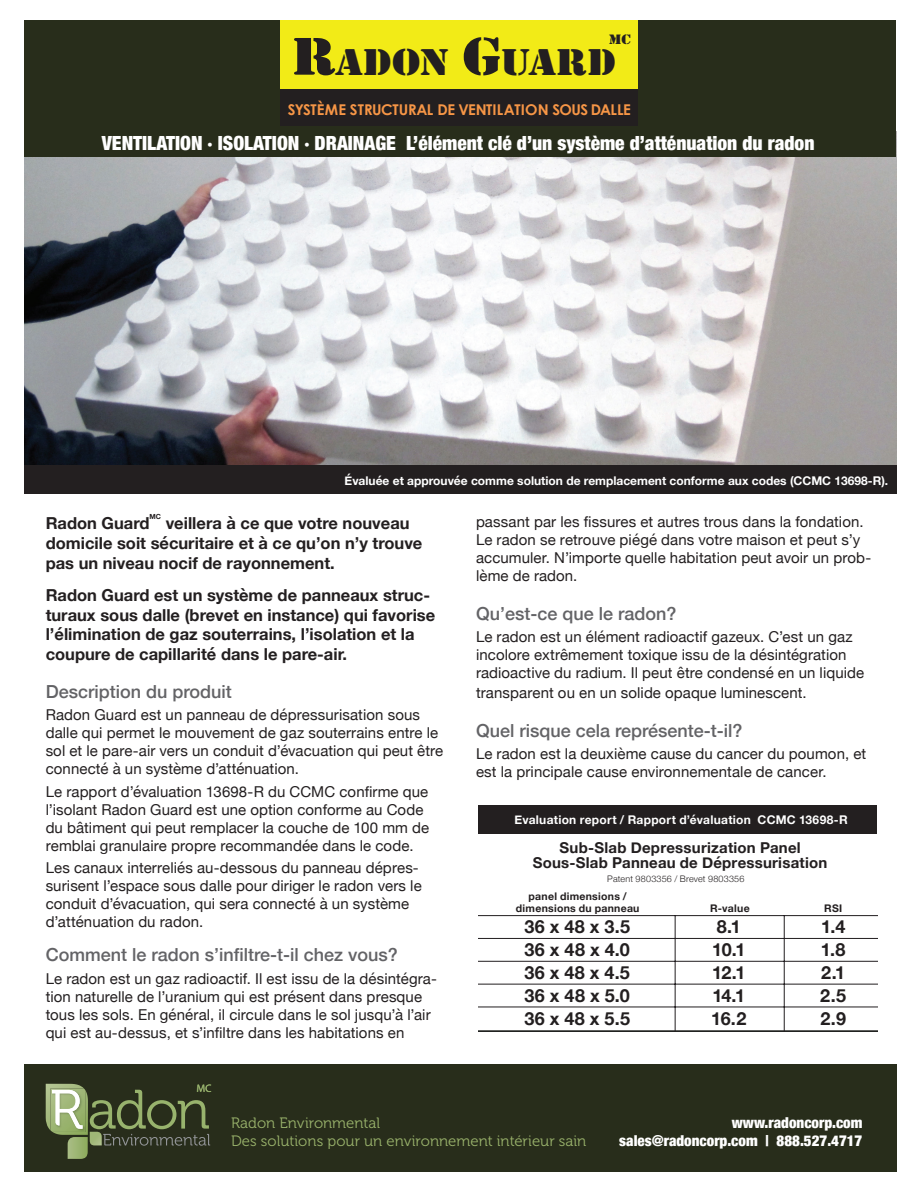
<style>
.page{position:relative;width:918px;height:1188px;background:#fff}
.page>*{position:absolute;margin:0;border:0;box-sizing:border-box;transform-origin:0 0}
.t1{font:38.55px "Stencil";letter-spacing:-.005em;color:#231f20;scale:1.16 1}
.t2{font:900 condensed 19.5px "Helvetica Neue";color:#fff}
.t3{font:500 18px "Helvetica Neue";color:#636366}
.t4{font:700 18px/23.1px "Helvetica Neue";letter-spacing:.02em;color:#231f20}
.t5{font:700 16.5px/19.5px "Helvetica Neue";color:#231f20}
.t6{font:15px/18px "Helvetica Neue";letter-spacing:.005em;color:#231f20}
.t7{font:700 15px/15px "Helvetica Neue";letter-spacing:.015em;color:#231f20;text-align:center}
.t8{font:15px/17.5px "Museo 300";color:#99b26b}
.t9{font:900 condensed 15px/18px "Helvetica Neue";color:#fff;text-align:right}
.t10{font:700 14.85px "Century Gothic";letter-spacing:-.015em;color:#f79646}
.t11{font:14.1px "Stencil";color:#231f20;scale:1.16 1}
.t12{font:700 12px "Helvetica Neue";color:#fff}
.t13{font:700 12px "Helvetica Neue";letter-spacing:.02em;color:#fff}
.t14{font:10.8px "Myriad Pro";color:#98b36d}
.t15{font:700 10.5px/12px "Helvetica Neue";letter-spacing:.025em;color:#231f20;text-align:center}
.t16{font:300 9px "Helvetica Neue";letter-spacing:.02em;color:#231f20}
.t17{font:700 7.05px "Helvetica Neue";color:#231f20}
.s1{font-size:55.05px}
</style>
<div class="page">
<div style="left:24px;top:1064px;width:873px;height:108px;background:#282d1b"></div>
<img style="left:25px;top:157px;width:871px;height:308px">
<div style="left:24px;top:21px;width:872px;height:136px;background:#282d1b"></div>
<div style="left:280px;top:21px;width:357px;height:96px;background:#f2eb17"></div>
<div style="left:280px;top:90px;width:357px;height:36px;background:#231f20"></div>
<svg style="left:46px;top:1084px;width:165px;height:75px"></svg>
<svg style="left:479px;top:916px;width:398px;height:116px"></svg>
<div style="left:479px;top:805px;width:398px;height:29px;background:#231f20"></div>
<hr style="left:479px;top:915px;width:398px;height:1px;background:#211d1f">
<hr style="left:479px;top:938px;width:398px;height:1px;background:#211d1f">
<hr style="left:479px;top:1007px;width:398px;height:1px;background:#211d1f">
<hr style="left:479px;top:984px;width:398px;height:1px;background:#211d1f">
<hr style="left:675px;top:916px;width:1px;height:115px;background:#211d1f">
<hr style="left:784px;top:916px;width:1px;height:115px;background:#211d1f">
<hr style="left:479px;top:961px;width:398px;height:1px;background:#211d1f">
<div style="left:24px;top:465px;width:873px;height:28px;background:#231f20"></div>
<p class="t11" style="left:609px;top:31px;width:21px">MC</p>
<h1 class="t1" style="left:292px;top:40px;width:281px"><span class="s1">R</span>ADON <span class="s1">G</span>UARD</h1>
<p class="t10" style="left:288px;top:100px;width:344px">SYSTÈME STRUCTURAL DE VENTILATION SOUS DALLE</p>
<h2 class="t2" style="left:102px;top:127px;width:714px">VENTILATION · ISOLATION · DRAINAGE L’élément clé d’un système d’atténuation du radon</h2>
<p class="t12" style="left:345px;top:471px;width:545px">Évaluée et approuvée comme solution de remplacement conforme aux codes (CCMC 13698-R).</p>
<p class="t6" style="left:476px;top:514px;width:397px">passant par les fissures et autres trous dans la fondation.<br>Le radon se retrouve piégé dans votre maison et peut s’y accumuler. N’importe quelle habitation peut avoir un prob&shy;lème de radon.</p>
<p class="t3" style="left:476px;top:599px;width:202px">Qu’est-ce que le radon?</p>
<p class="t6" style="left:476px;top:629px;width:390px">Le radon est un élément radioactif gazeux. C’est un gaz incolore extrêmement toxique issu de la désintégration radioactive du radium. Il peut être condensé en un liquide</p>
<p class="t6" style="left:476px;top:685px;width:332px">transparent ou en un solide opaque luminescent.</p>
<p class="t3" style="left:476px;top:716px;width:268px">Quel risque cela représente-t-il?</p>
<p class="t6" style="left:476px;top:746px;width:392px">Le radon est la deuxième cause du cancer du poumon, et est la principale cause environnementale de cancer.</p>
<p class="t17" style="left:150px;top:511px;width:13px">MC</p>
<p class="t5" style="left:46px;top:514px;width:378px;text-indent:120px">veillera à ce que votre nouveau domicile soit sécuritaire et à ce qu’on n’y trouve pas un niveau nocif de rayonnement.</p>
<p class="t5" style="left:46px;top:586px;width:391px">Radon Guard est un système de panneaux struc&shy;turaux sous dalle (brevet en instance) qui favorise l’élimination de gaz souterrains, l’isolation et la coupure de capillarité dans le pare-air.</p>
<p class="t3" style="left:46px;top:677px;width:188px">Description du produit</p>
<p class="t6" style="left:46px;top:707px;width:399px">Radon Guard est un panneau de dépressurisation sous dalle qui permet le mouvement de gaz souterrains entre le sol et le pare-air vers un conduit d’évacuation qui peut être connecté à un système d’atténuation.</p>
<p class="t6" style="left:46px;top:783px;width:385px">Le rapport d’évaluation 13698-R du CCMC confirme que l’isolant Radon Guard est une option conforme au Code du bâtiment qui peut remplacer la couche de 100 mm de remblai granulaire propre recommandée dans le code.</p>
<p class="t6" style="left:46px;top:860px;width:378px">Les canaux interreliés au-dessous du panneau dépres&shy;surisent l’espace sous dalle pour diriger le radon vers le conduit d’évacuation, qui sera connecté à un système d’atténuation du radon.</p>
<p class="t3" style="left:46px;top:940px;width:354px">Comment le radon s’infiltre-t-il chez vous?</p>
<p class="t6" style="left:46px;top:970px;width:393px">Le radon est un gaz radioactif. Il est issu de la désintégra&shy;tion naturelle de l’uranium qui est présent dans presque tous les sols. En général, il circule dans le sol jusqu’à l’air qui est au-dessus, et s’infiltre dans les habitations en</p>
<p class="t5" style="left:46px;top:514px;width:105px">Radon Guard</p>
<p class="t13" style="left:515px;top:811px;width:335px">Evaluation report / Rapport d’évaluation CCMC 13698-R</p>
<p class="t7" style="left:533px;top:841px;width:296px">Sub-Slab Depressurization Panel<br>Sous-Slab Panneau de Dépressurisation</p>
<p class="t16" style="left:607px;top:871px;width:139px">Patent 9803356 / Brevet 9803356</p>
<p class="t4" style="left:524px;top:916px;width:107px">36 x 48 x 3.5</p>
<p class="t15" style="left:516px;top:890px;width:125px">panel dimensions / dimensions du panneau</p>
<p class="t15" style="left:710px;top:902px;width:41px">R-value</p>
<p class="t15" style="left:824px;top:902px;width:20px">RSI</p>
<p class="t4" style="left:717px;top:916px;width:25px">8.1</p>
<p class="t4" style="left:821px;top:916px;width:26px">1.4</p>
<p class="t4" style="left:525px;top:938px;width:107px">36 x 48 x 4.0</p>
<p class="t4" style="left:712px;top:938px;width:35px">10.1<br>12.1</p>
<p class="t4" style="left:821px;top:938px;width:26px">1.8<br>2.1</p>
<p class="t4" style="left:524px;top:961px;width:107px">36 x 48 x 4.5</p>
<p class="t4" style="left:525px;top:984px;width:107px">36 x 48 x 5.0</p>
<p class="t4" style="left:820px;top:984px;width:27px">2.5</p>
<p class="t4" style="left:712px;top:984px;width:34px">14.1</p>
<p class="t4" style="left:524px;top:1008px;width:107px">36 x 48 x 5.5</p>
<p class="t4" style="left:711px;top:1008px;width:37px">16.2</p>
<p class="t4" style="left:820px;top:1008px;width:27px">2.9</p>
<p class="t14" style="left:197px;top:1082px;width:16px">MC</p>
<p class="t8" style="left:231px;top:1114px;width:357px">Radon Environmental<br>Des solutions pour un environnement intérieur sain</p>
<p class="t9" style="left:619px;top:1112px;width:245px">www.radoncorp.com sales@radoncorp.com | 888.527.4717</p>
</div>
